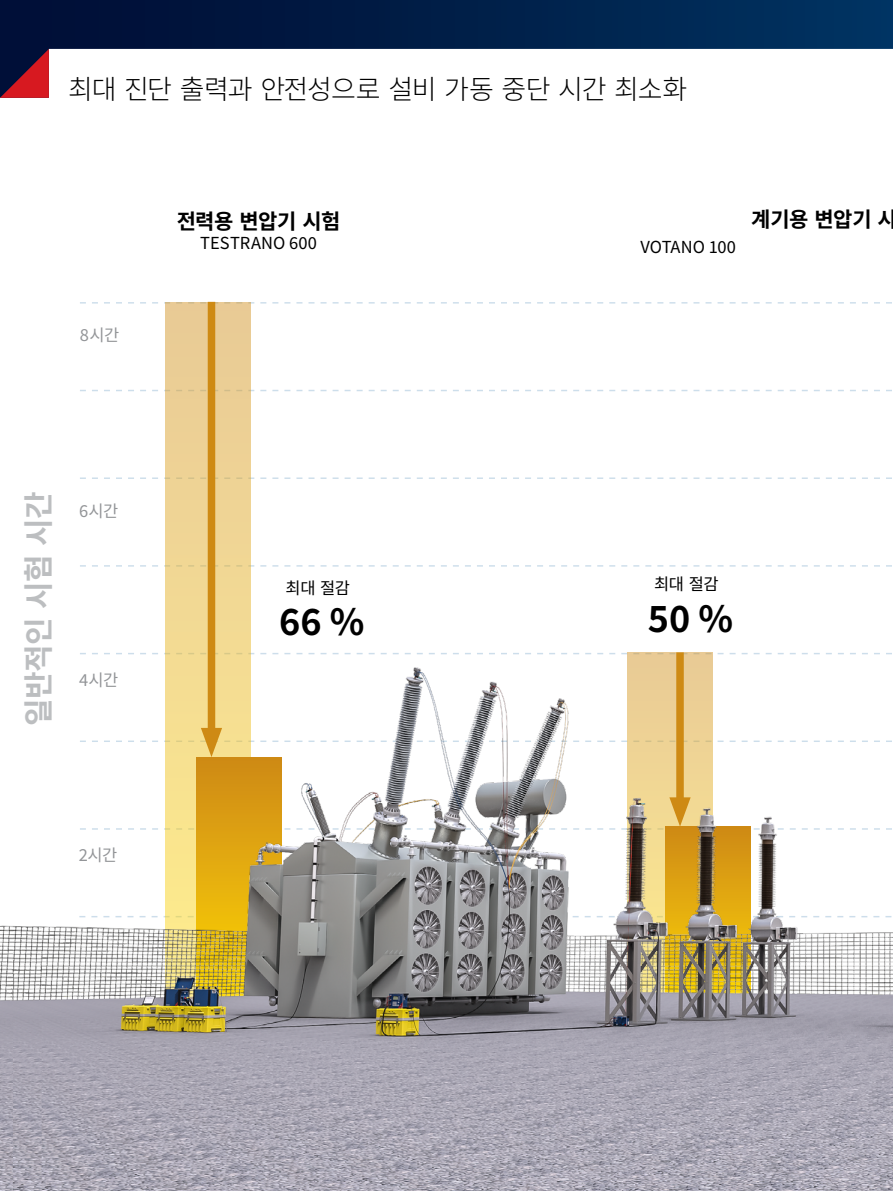
<style>
.page{position:relative;width:893px;height:1191px;background:#fff}
.page>*{position:absolute;margin:0;border:0;box-sizing:border-box;transform-origin:0 0}
.Vorwort{font:700 36px "Noto Sans CJ Kkr";color:#000}
.Vorwort-2{font:700 30px "Noto Sans CJ Kkr";letter-spacing:-.025em;color:#bcbec0}
.Content_-_Page_Headl{font:300 27px "Noto Sans CJ Kkr";letter-spacing:-.04em;color:#000}
.Vorwort-3{font:700 21px "Noto Sans CJ Kkr";letter-spacing:-.025em;color:#000}
.Vorwort-4{font:16.5px "Noto Sans CJ Kkr";letter-spacing:-.005em;color:#000}
.Vorwort-5{font:16.5px "Noto Sans CJ Kkr";letter-spacing:-.025em;color:#939598}
</style>
<div class="page">
<svg style="left:0;top:0;width:893px;height:49px;background:#001f49"></svg>
<svg style="left:0;top:49px;width:49px;height:49px;background:#6b142c"></svg>
<svg style="left:80px;top:477px;width:812px;height:2px"></svg>
<svg style="left:80px;top:390px;width:812px;height:1px"></svg>
<svg style="left:80px;top:302px;width:812px;height:1px"></svg>
<div style="left:166px;top:302px;width:85px;height:700px;background:#eccf95"></div>
<div style="left:208px;top:302px;width:7px;height:438px;background:#ce8a14"></div>
<img style="left:0;top:527px;width:893px;height:664px">
<p class="Content_-_Page_Headl" style="left:68px;top:74px;width:621px">최대 진단 출력과 안전성으로 설비 가동 중단 시간 최소화</p>
<p class="Vorwort-5" style="left:80px;top:326px;width:41px">8시간</p>
<p class="Vorwort-3" style="left:177px;top:210px;width:165px">전력용 변압기 시험</p>
<p class="Vorwort-4" style="left:200px;top:234px;width:118px">TESTRANO 600</p>
<p class="Vorwort-4" style="left:640px;top:238px;width:97px">VOTANO 100</p>
<p class="Vorwort-3" style="left:751px;top:208px;width:147px">계기용 변압기 시</p>
<p class="Vorwort-2" style="left:22px;top:726px;width:236px;rotate:-90deg">일반적인 시험 시간</p>
<p class="Vorwort-5" style="left:79px;top:502px;width:41px">6시간</p>
<p class="Vorwort-5" style="left:79px;top:670px;width:41px">4시간</p>
<p class="Vorwort-5" style="left:79px;top:846px;width:40px">2시간</p>
<p class="Vorwort-4" style="left:286px;top:578px;width:66px">최대 절감</p>
<p class="Vorwort" style="left:279px;top:601px;width:87px">66 %</p>
<p class="Vorwort-4" style="left:654px;top:574px;width:66px">최대 절감</p>
<p class="Vorwort" style="left:648px;top:598px;width:87px">50 %</p>
</div>
